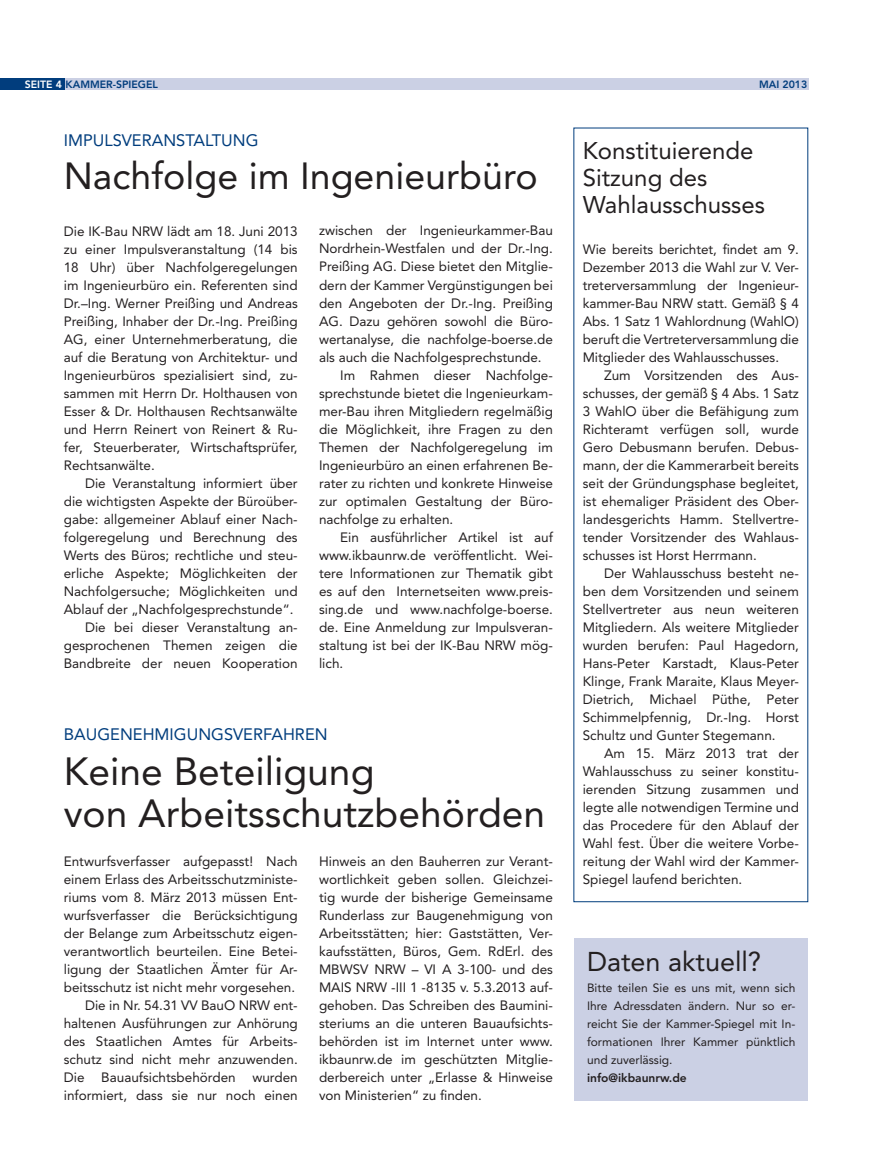
<style>
.page{position:relative;width:872px;height:1170px;background:#fff}
.page>*{position:absolute;margin:0;border:0;box-sizing:border-box;transform-origin:0 0}
.t1{font:39px/42px "Avenir LT Std";color:#231f20}
.t2{font:37.5px "Avenir LT Std";color:#231f20}
.t3{font:27px "Avenir LT Std";color:#231f20}
.t4{font:24px/27px "Avenir LT Std";color:#231f20}
.t5{font:16.5px "Avenir LT Std";color:#013d7d}
.t6{font:13.5px/18px "Avenir LT Std";color:#231f20;text-align:justify}
.t7{font:12px/18px "Avenir LT Std";color:#231f20;text-align:justify}
.t8{font:800 12px "Avenir LT Std";color:#231f20}
.t9{font:800 10.5px "Avenir LT Std";color:#013d7d}
.s1{color:#fff}
</style>
<div class="page">
<div style="left:63px;top:79px;width:745px;height:11px;background:#cbd0e4"></div>
<div style="left:0;top:79px;width:64px;height:11px;background:#013d7d"></div>
<div style="left:574px;top:938px;width:234px;height:162px;background:#cbd0e4"></div>
<p class="t9" style="left:25px;top:78px;width:135px"><span class="s1">Seite 4</span> KAMMER-SPIEGEL</p>
<p class="t9" style="left:759px;top:78px;width:50px">Mai 2013</p>
<p class="t5" style="left:64px;top:130px;width:16px">Impulsveranstaltung</p>
<h2 class="t2" style="left:64px;top:155px;width:475px">Nachfolge im Ingenieurbüro</h2>
<p class="t6" style="left:64px;top:222px;width:235px">Die IK-Bau NRW lädt am 18. Juni 2013 zu einer Impulsveranstaltung (14 bis 18 Uhr) über Nachfolgeregelungen im Ingenieurbüro ein. Referenten sind Dr.–Ing. Werner Preißing und Andreas Preißing, Inhaber der Dr.-Ing. Preißing AG, einer Unternehmerberatung, die auf die Beratung von Architektur- und Ingenieurbüros spezialisiert sind, zu&shy;sammen mit Herrn Dr. Holthausen von Esser &amp; Dr. Holthausen Rechtsanwälte und Herrn Reinert von Reinert &amp; Ru&shy;fer, Steuerberater, Wirtschaftsprüfer, Rechtsanwälte.</p>
<p class="t6" style="left:85px;top:474px;width:214px">Die Veranstaltung informiert über</p>
<p class="t6" style="left:64px;top:492px;width:235px">die wichtigsten Aspekte der Büroüber-</p>
<p class="t6" style="left:64px;top:510px;width:235px">gabe: allgemeiner Ablauf einer Nach-</p>
<p class="t6" style="left:64px;top:528px;width:235px">folgeregelung und Berechnung des</p>
<p class="t6" style="left:64px;top:546px;width:235px">Werts des Büros; rechtliche und steu-</p>
<p class="t6" style="left:64px;top:564px;width:235px">erliche Aspekte; Möglichkeiten der</p>
<p class="t6" style="left:64px;top:582px;width:235px">Nachfolgersuche; Möglichkeiten und</p>
<p class="t6" style="left:64px;top:600px;width:231px">Ablauf der „Nachfolgesprechstunde“.</p>
<p class="t6" style="left:85px;top:618px;width:214px">Die bei dieser Veranstaltung an-</p>
<p class="t6" style="left:64px;top:636px;width:235px">gesprochenen Themen zeigen die</p>
<p class="t6" style="left:64px;top:654px;width:235px">Bandbreite der neuen Kooperation</p>
<p class="t6" style="left:319px;top:222px;width:235px">zwischen der Ingenieurkammer-Bau</p>
<p class="t6" style="left:319px;top:240px;width:235px">Nordrhein-Westfalen und der Dr.-Ing.</p>
<p class="t6" style="left:319px;top:258px;width:235px">Preißing AG. Diese bietet den Mitglie-</p>
<p class="t6" style="left:319px;top:276px;width:235px">dern der Kammer Vergünstigungen bei</p>
<p class="t6" style="left:319px;top:294px;width:235px">den Angeboten der Dr.-Ing. Preißing</p>
<p class="t6" style="left:319px;top:312px;width:235px">AG. Dazu gehören sowohl die Büro-</p>
<p class="t6" style="left:319px;top:330px;width:235px">wertanalyse, die nachfolge-boerse.de</p>
<p class="t6" style="left:319px;top:348px;width:224px">als auch die Nachfolgesprechstunde.</p>
<p class="t6" style="left:340px;top:366px;width:214px">Im Rahmen dieser Nachfolge-</p>
<p class="t6" style="left:319px;top:384px;width:235px">sprechstunde bietet die Ingenieurkam-</p>
<p class="t6" style="left:319px;top:402px;width:235px">mer-Bau ihren Mitgliedern regelmäßig</p>
<p class="t6" style="left:319px;top:420px;width:235px">die Möglichkeit, ihre Fragen zu den</p>
<p class="t6" style="left:319px;top:438px;width:235px">Themen der Nachfolgeregelung im</p>
<p class="t6" style="left:319px;top:456px;width:235px">Ingenieurbüro an einen erfahrenen Be-</p>
<p class="t6" style="left:319px;top:474px;width:235px">rater zu richten und konkrete Hinweise</p>
<p class="t6" style="left:319px;top:492px;width:235px">zur optimalen Gestaltung der Büro-</p>
<p class="t6" style="left:319px;top:510px;width:136px">nachfolge zu erhalten.</p>
<p class="t6" style="left:340px;top:528px;width:214px">Ein ausführlicher Artikel ist auf</p>
<p class="t6" style="left:319px;top:546px;width:235px">www.ikbaunrw.de veröffentlicht. Wei-</p>
<p class="t6" style="left:319px;top:564px;width:235px">tere Informationen zur Thematik gibt</p>
<p class="t6" style="left:319px;top:582px;width:235px">es auf den Internetseiten www.preis-</p>
<p class="t6" style="left:319px;top:600px;width:235px">sing.de und www.nachfolge-boerse.</p>
<p class="t6" style="left:319px;top:618px;width:235px">de. Eine Anmeldung zur Impulsveran-</p>
<p class="t6" style="left:319px;top:636px;width:235px">staltung ist bei der IK-Bau NRW mög-</p>
<p class="t6" style="left:319px;top:654px;width:26px">lich.</p>
<p class="t5" style="left:64px;top:724px;width:23px">Baugenehmigungsverfahren</p>
<h1 class="t1" style="left:64px;top:750px;width:483px">Keine Beteiligung<br>von Arbeitsschutzbehörden</h1>
<p class="t6" style="left:64px;top:852px;width:235px;text-align:right">Entwurfsverfasser aufgepasst! Nach einem Erlass des Arbeitsschutzministe&shy;riums vom 8. März 2013 müssen Ent&shy;wurfsverfasser die Berücksichtigung der Belange zum Arbeitsschutz eigen&shy;verantwortlich beurteilen. Eine Betei&shy;ligung der Staatlichen Ämter für Ar&shy;beitsschutz ist nicht mehr vorgesehen.<br>Die in Nr. 54.31 VV BauO NRW ent&shy;haltenen Ausführungen zur Anhörung des Staatlichen Amtes für Arbeits&shy;schutz sind nicht mehr anzuwenden.<br>Die Bauaufsichtsbehörden wurden informiert, dass sie nur noch einen</p>
<p class="t6" style="left:319px;top:852px;width:235px">Hinweis an den Bauherren zur Verant&shy;wortlichkeit geben sollen. Gleichzei&shy;tig wurde der bisherige Gemeinsame Runderlass zur Baugenehmigung von Arbeitsstätten; hier: Gaststätten, Ver&shy;kaufsstätten, Büros, Gem. RdErl. des MBWSV NRW – VI A 3-100- und des MAIS NRW -III 1 -8135 v. 5.3.2013 auf&shy;gehoben. Das Schreiben des Baumini&shy;steriums an die unteren Bauaufsichts&shy;behörden ist im Internet unter www. ikbaunrw.de im geschützten Mitglie&shy;derbereich unter „Erlasse &amp; Hinweise von Ministerien“ zu finden.</p>
<h3 class="t4" style="left:583px;top:138px;width:184px">Konstituierende<br>Sitzung des<br>Wahlausschusses</h3>
<p class="t6" style="left:583px;top:240px;width:218px">Wie bereits berichtet, findet am 9.<br>Dezember 2013 die Wahl zur V. Ver&shy;treterversammlung der Ingenieur&shy;kammer-Bau NRW statt. Gemäß § 4<br>Abs. 1 Satz 1 Wahlordnung (WahlO) beruft die Vertreterversammlung die Mitglieder des Wahlausschusses.</p>
<p class="t6" style="left:583px;top:366px;width:218px;text-indent:21px">Zum Vorsitzenden des Aus&shy;schusses, der gemäß § 4 Abs. 1 Satz 3 WahlO über die Befähigung zum Richteramt verfügen soll, wurde Gero Debusmann berufen. Debus&shy;mann, der die Kammerarbeit bereits seit der Gründungsphase begleitet, ist ehemaliger Präsident des Ober&shy;landesgerichts Hamm. Stellvertre&shy;tender Vorsitzender des Wahlaus&shy;schusses ist Horst Herrmann.</p>
<p class="t6" style="left:583px;top:564px;width:218px;text-indent:21px">Der Wahlausschuss besteht ne&shy;ben dem Vorsitzenden und seinem Stellvertreter aus neun weiteren Mitgliedern. Als weitere Mitglieder wurden berufen: Paul Hagedorn, Hans-Peter Karstadt, Klaus-Peter Klinge, Frank Maraite, Klaus Meyer-Dietrich, Michael Püthe, Peter Schimmelpfennig, Dr.-Ing. Horst Schultz und Gunter Stegemann.</p>
<p class="t6" style="left:583px;top:744px;width:218px;text-indent:21px">Am 15. März 2013 trat der Wahlausschuss zu seiner konstitu&shy;ierenden Sitzung zusammen und legte alle notwendigen Termine und das Procedere für den Ablauf der Wahl fest. Über die weitere Vorbe&shy;reitung der Wahl wird der Kammer-Spiegel laufend berichten.</p>
<h3 class="t3" style="left:587px;top:946px;width:176px">Daten aktuell?</h3>
<p class="t7" style="left:587px;top:978px;width:210px">Bitte teilen Sie es uns mit, wenn sich Ihre Adressdaten ändern. Nur so er&shy;reicht Sie der Kammer-Spiegel mit In&shy;formationen Ihrer Kammer pünktlich und zuverlässig.</p>
<p class="t8" style="left:587px;top:1070px;width:101px">info@ikbaunrw.de</p>
</div>
